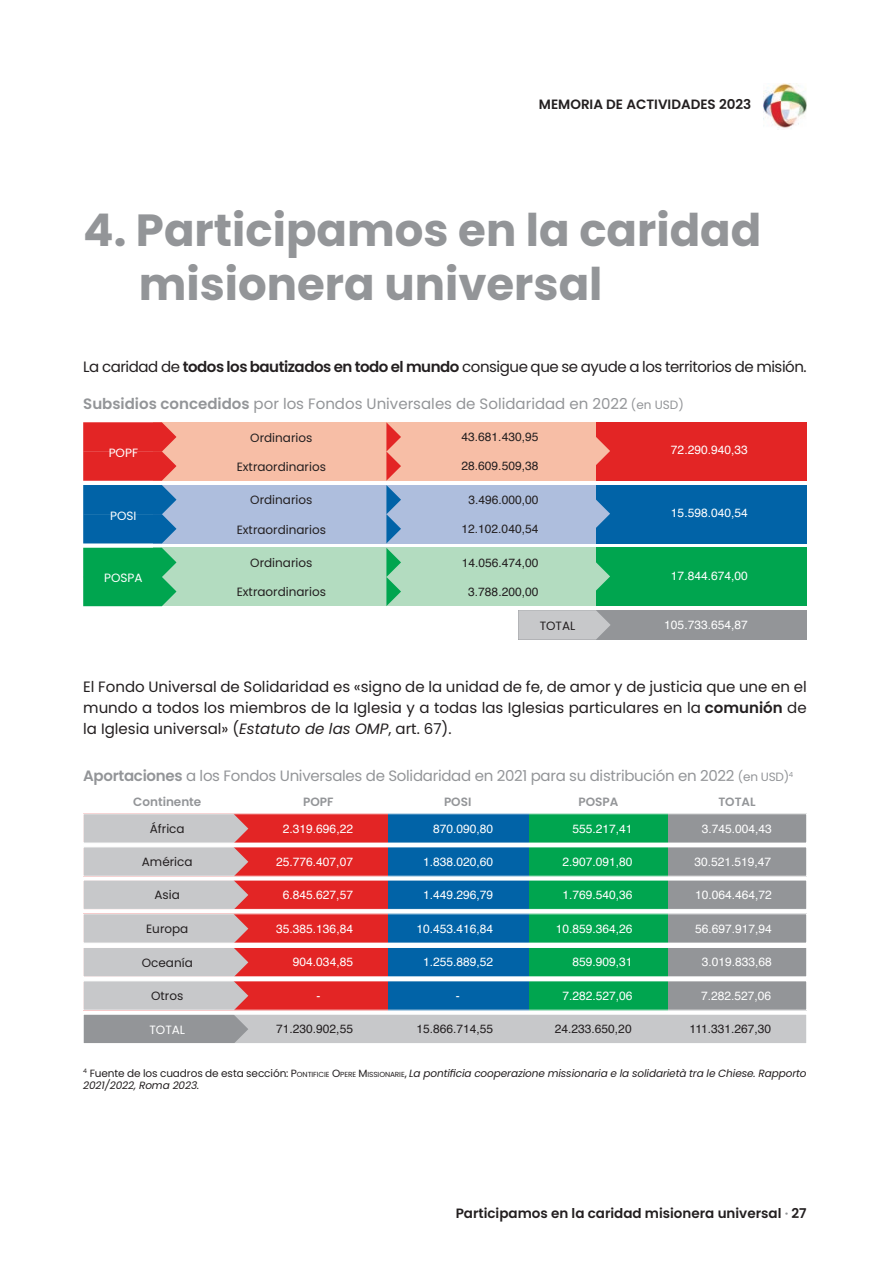
<style>
.page{position:relative;width:889px;height:1264px;background:#fff}
.page>*{position:absolute;margin:0;border:0;box-sizing:border-box;transform-origin:0 0}
.t1{font:700 45px/54px "Poppins";color:#939598}
.t2{font:15px/21px "Poppins";letter-spacing:-.015em;color:#231f20;text-align:justify}
.t3{font:15px "Poppins";letter-spacing:-.02em;color:#939598}
.t4{font:15px "Poppins";color:#939598}
.t5{font:600 13.5px "Poppins";color:#231f20}
.t6{font:12px "Helvetica";color:#fff}
.t7{font:12px "Helvetica";color:#231f20}
.t8{font:12px "Poppins";color:#231f20}
.t9{font:600 12px "Poppins";color:#939598}
.t10{font:12px "Poppins";color:#fff}
.t11{font:italic 10.5px/12.6px "Poppins";letter-spacing:-.01em;color:#231f20}
.s1{font-weight:600}
.s2{font-size:12px}
.s3{font-style:italic}
.s4{font-style:normal}
.s5{font-style:normal;font-size:7.35px}
.s6{color:#939598}
</style>
<div class="page">
<img style="left:763px;top:83px;width:43px;height:47px">
<div style="left:83px;top:880px;width:723px;height:29px;background:#e32525"></div>
<div style="left:667px;top:880px;width:139px;height:29px;background:#939598"></div>
<div style="left:527px;top:880px;width:140px;height:29px;background:#00a54f"></div>
<div style="left:388px;top:880px;width:140px;height:29px;background:#0163a7"></div>
<div style="left:83px;top:847px;width:723px;height:29px;background:#e32525"></div>
<div style="left:667px;top:847px;width:139px;height:29px;background:#939598"></div>
<div style="left:527px;top:847px;width:140px;height:29px;background:#00a54f"></div>
<div style="left:388px;top:847px;width:140px;height:29px;background:#0163a7"></div>
<div style="left:83px;top:914px;width:723px;height:29px;background:#e32525"></div>
<div style="left:667px;top:914px;width:139px;height:29px;background:#939598"></div>
<div style="left:527px;top:914px;width:140px;height:29px;background:#00a54f"></div>
<div style="left:388px;top:914px;width:140px;height:29px;background:#0163a7"></div>
<div style="left:83px;top:947px;width:723px;height:30px;background:#e32525"></div>
<div style="left:667px;top:947px;width:139px;height:30px;background:#939598"></div>
<div style="left:527px;top:947px;width:140px;height:30px;background:#00a54f"></div>
<div style="left:388px;top:947px;width:140px;height:30px;background:#0163a7"></div>
<div style="left:83px;top:947px;width:723px;height:30px;border:1px solid #fff"></div>
<div style="left:83px;top:981px;width:723px;height:29px;background:#e32525"></div>
<div style="left:667px;top:981px;width:139px;height:29px;background:#939598"></div>
<div style="left:527px;top:981px;width:140px;height:29px;background:#00a54f"></div>
<div style="left:388px;top:981px;width:140px;height:29px;background:#0163a7"></div>
<div style="left:83px;top:814px;width:723px;height:29px;background:#e32525"></div>
<div style="left:667px;top:814px;width:139px;height:29px;background:#939598"></div>
<div style="left:527px;top:814px;width:140px;height:29px;background:#00a54f"></div>
<div style="left:388px;top:814px;width:140px;height:29px;background:#0163a7"></div>
<div style="left:83px;top:813px;width:723px;height:30px;border:1px solid #fff"></div>
<div style="left:518px;top:610px;width:288px;height:30px;background:#939598"></div>
<svg style="left:518px;top:610px;width:92px;height:30px;background:#c1c3c5"></svg>
<div style="left:153px;top:422px;width:653px;height:59px;background:#f7bea6"></div>
<div style="left:596px;top:422px;width:210px;height:59px;background:#e32525"></div>
<svg style="left:596px;top:437px;width:14px;height:28px"></svg>
<div style="left:153px;top:485px;width:653px;height:58px;background:#aebedd"></div>
<div style="left:596px;top:485px;width:210px;height:58px;background:#0163a7"></div>
<svg style="left:596px;top:499px;width:14px;height:29px"></svg>
<div style="left:153px;top:548px;width:653px;height:58px;background:#b3dcc0"></div>
<div style="left:596px;top:548px;width:210px;height:58px;background:#00a54f"></div>
<svg style="left:386px;top:422px;width:15px;height:184px"></svg>
<svg style="left:83px;top:422px;width:93px;height:184px;background:#5d736d"></svg>
<svg style="left:596px;top:562px;width:14px;height:29px"></svg>
<div style="left:83px;top:1014px;width:723px;height:29px;background:#c7c8ca"></div>
<svg style="left:83px;top:814px;width:165px;height:228px;background:#c9c4c6"></svg>
<div style="left:83px;top:1014px;width:723px;height:30px;border:1px solid #fff"></div>
<p class="t5" style="left:538px;top:96px;width:214px">MEMORIA DE ACTIVIDADES 2023</p>
<h1 class="t1" style="left:139px;top:204px;width:624px;text-indent:-55px">4. Participamos en la caridad misionera universal</h1>
<p class="t2" style="left:83px;top:356px;width:724px">La caridad de <span class="s1">todos los bautizados en todo el mundo</span> consigue que se ayude a los territorios de misión.</p>
<p class="t4" style="left:83px;top:395px;width:602px"><span class="s1">Subsidios concedidos</span> por los Fondos Universales de Solidaridad en 2022 <span class="s2">(en USD)</span></p>
<p class="t10" style="left:109px;top:446px;width:31px">POPF</p>
<p class="t8" style="left:250px;top:430px;width:64px">Ordinarios</p>
<p class="t8" style="left:237px;top:460px;width:91px">Extraordinarios</p>
<p class="t7" style="left:461px;top:428px;width:78px">43.681.430,95</p>
<p class="t7" style="left:461px;top:457px;width:78px">28.609.509,38</p>
<p class="t6" style="left:670px;top:441px;width:78px">72.290.940,33</p>
<p class="t10" style="left:110px;top:508px;width:28px">POSI</p>
<p class="t8" style="left:250px;top:493px;width:64px">Ordinarios</p>
<p class="t8" style="left:237px;top:522px;width:91px">Extraordinarios</p>
<p class="t7" style="left:468px;top:490px;width:72px">3.496.000,00</p>
<p class="t7" style="left:461px;top:520px;width:78px">12.102.040,54</p>
<p class="t6" style="left:670px;top:504px;width:78px">15.598.040,54</p>
<p class="t10" style="left:104px;top:571px;width:40px">POSPA</p>
<p class="t8" style="left:250px;top:556px;width:64px">Ordinarios</p>
<p class="t8" style="left:237px;top:585px;width:91px">Extraordinarios</p>
<p class="t7" style="left:461px;top:553px;width:78px">14.056.474,00</p>
<p class="t7" style="left:468px;top:582px;width:72px">3.788.200,00</p>
<p class="t6" style="left:670px;top:566px;width:78px">17.844.674,00</p>
<p class="t8" style="left:539px;top:618px;width:37px">TOTAL</p>
<p class="t6" style="left:664px;top:616px;width:85px">105.733.654,87</p>
<p class="t2" style="left:83px;top:676px;width:724px">El Fondo Universal de Solidaridad es «signo de la unidad de fe, de amor y de justicia que une en el mundo a todos los miembros de la Iglesia y a todas las Iglesias particulares en la <span class="s1">comunión</span> de la Iglesia universal» (<span class="s3">Estatuto de las OMP</span>, art. 67).</p>
<p class="t3" style="left:83px;top:767px;width:711px"><span class="s1">Aportaciones</span> a los Fondos Universales de Solidaridad en 2021 para su distribución en 2022 <span class="s2">(en USD)</span><sup>4</sup></p>
<p class="t9" style="left:133px;top:795px;width:70px">Continente</p>
<p class="t9" style="left:303px;top:795px;width:32px">POPF</p>
<p class="t9" style="left:578px;top:795px;width:41px">POSPA</p>
<p class="t9" style="left:444px;top:795px;width:27px">POSI</p>
<p class="t9" style="left:718px;top:795px;width:39px">TOTAL</p>
<p class="t8" style="left:150px;top:822px;width:36px">África</p>
<p class="t8" style="left:142px;top:855px;width:52px">América</p>
<p class="t8" style="left:154px;top:888px;width:27px">Asia</p>
<p class="t6" style="left:433px;top:819px;width:62px">870.090,80</p>
<p class="t6" style="left:283px;top:819px;width:72px">2.319.696,22</p>
<p class="t6" style="left:572px;top:819px;width:62px">555.217,41</p>
<p class="t6" style="left:701px;top:819px;width:72px">3.745.004,43</p>
<p class="t6" style="left:423px;top:852px;width:72px">1.838.020,60</p>
<p class="t6" style="left:276px;top:852px;width:78px">25.776.407,07</p>
<p class="t6" style="left:562px;top:852px;width:72px">2.907.091,80</p>
<p class="t6" style="left:694px;top:852px;width:78px">30.521.519,47</p>
<p class="t6" style="left:423px;top:885px;width:72px">1.449.296,79</p>
<p class="t6" style="left:283px;top:885px;width:72px">6.845.627,57</p>
<p class="t6" style="left:562px;top:885px;width:72px">1.769.540,36</p>
<p class="t6" style="left:694px;top:885px;width:78px">10.064.464,72</p>
<p class="t6" style="left:694px;top:919px;width:78px">56.697.917,94</p>
<p class="t6" style="left:701px;top:953px;width:72px">3.019.833,68</p>
<p class="t6" style="left:700px;top:986px;width:72px">7.282.527,06</p>
<p class="t6" style="left:416px;top:919px;width:78px">10.453.416,84</p>
<p class="t6" style="left:423px;top:953px;width:72px">1.255.889,52</p>
<p class="t6" style="left:455px;top:986px;width:5px">-</p>
<p class="t7" style="left:416px;top:1020px;width:78px">15.866.714,55</p>
<p class="t7" style="left:689px;top:1020px;width:83px">111.331.267,30</p>
<p class="t8" style="left:146px;top:922px;width:44px">Europa</p>
<p class="t6" style="left:276px;top:919px;width:78px">35.385.136,84</p>
<p class="t6" style="left:555px;top:919px;width:78px">10.859.364,26</p>
<p class="t8" style="left:142px;top:956px;width:53px">Oceanía</p>
<p class="t6" style="left:293px;top:953px;width:62px">904.034,85</p>
<p class="t6" style="left:572px;top:953px;width:62px">859.909,31</p>
<p class="t8" style="left:151px;top:989px;width:34px">Otros</p>
<p class="t6" style="left:316px;top:986px;width:5px">-</p>
<p class="t6" style="left:562px;top:986px;width:72px">7.282.527,06</p>
<p class="t7" style="left:276px;top:1020px;width:78px">71.230.902,55</p>
<p class="t7" style="left:554px;top:1020px;width:78px">24.233.650,20</p>
<p class="t10" style="left:149px;top:1022px;width:37px">TOTAL</p>
<p class="t11" style="left:83px;top:1067px;width:724px"><sup>4</sup> <span class="s4">Fuente de los cuadros de esta sección:</span> <span class="s4">P</span><span class="s5">ONTIFICIE</span> <span class="s4">O</span><span class="s5">PERE</span> <span class="s4">M</span><span class="s5">ISSIONARIE</span><span class="s4">,</span> La pontificia cooperazione missionaria e la solidarietà tra le Chiese. Rapporto<br>2021/2022, Roma 2023.</p>
<p class="t5" style="left:455px;top:1206px;width:352px">Participamos en la caridad misionera universal <span class="s6">·</span> 27</p>
</div>
